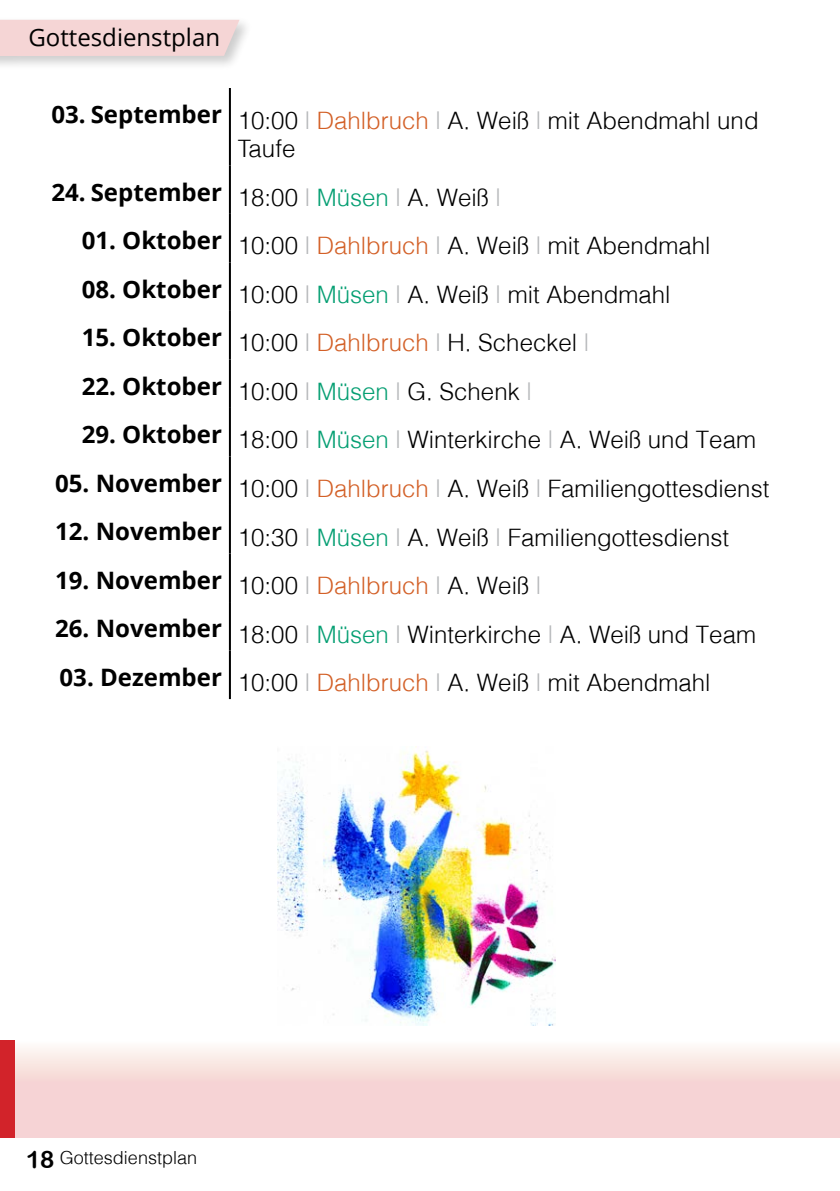
<style>
.page{position:relative;width:840px;height:1191px;background:#fff}
.page>*{position:absolute;margin:0;border:0;box-sizing:border-box;transform-origin:0 0}
.t1{font:300 24px/28.8px "Helv";color:#000}
.t2{font:700 24px "Open Sans";color:#000}
.t3{font:24px "Open Sans";color:#000}
.t4{font:300 18px "Helv";color:#000}
.s1{color:#b6b8ba}
.s2{color:#d36027}
.s3{font-family:"Helv";font-weight:300}
.s4{font-family:"Helv";font-weight:300;color:#b6b8ba}
.s5{font-family:"Helv";font-weight:300;color:#069f73}
.s6{color:#069f73}
.s7{font-family:"Helv";font-weight:300;color:#d36027}
.s8{font-family:"Arial Rounded MT Bold";font-weight:400;font-size:24px}
</style>
<div class="page">
<div style="left:0;top:1040px;width:839px;height:98px;background:linear-gradient(to bottom,#fbf0ec,#f4c9cc)"></div>
<div style="left:0;top:1040px;width:14px;height:98px;background:#d2232a"></div>
<div style="left:0;top:16px;width:253px;height:55px;background:#000;opacity:.2"></div>
<div style="left:0;top:20px;width:239px;height:36px;background:#f5d5d5"></div>
<hr style="left:229px;top:88px;width:2px;height:77px;background:#000">
<hr style="left:229px;top:165px;width:2px;height:49px;background:#000">
<hr style="left:229px;top:214px;width:2px;height:48px;background:#000">
<hr style="left:229px;top:262px;width:2px;height:49px;background:#000">
<hr style="left:229px;top:311px;width:2px;height:48px;background:#000">
<hr style="left:229px;top:359px;width:2px;height:49px;background:#000">
<hr style="left:229px;top:408px;width:2px;height:48px;background:#000">
<hr style="left:229px;top:456px;width:2px;height:49px;background:#000">
<hr style="left:229px;top:505px;width:2px;height:48px;background:#000">
<hr style="left:229px;top:553px;width:2px;height:49px;background:#000">
<hr style="left:229px;top:602px;width:2px;height:48px;background:#000">
<hr style="left:229px;top:650px;width:2px;height:49px;background:#000">
<img style="left:277px;top:746px;width:278px;height:279px">
<p class="t3" style="left:28px;top:21px;width:193px">Gottesdienstplan</p>
<p class="t1" style="left:238px;top:105px;width:522px;text-indent:-186px"><sup>03.</sup> <sup>September</sup> 10:00 <span class="s1">|</span> <span class="s2">Dahlbruch</span> <span class="s1">|</span> A. Weiß <span class="s1">|</span> mit Abendmahl und<br>Taufe</p>
<p class="t2" style="left:51px;top:175px;width:450px">24. September <span class="s3">18:00</span> <span class="s4">|</span> <span class="s5">Müsen</span> <span class="s4">|</span> <span class="s3">A. Weiß</span> <span class="s4">|</span></p>
<p class="t1" style="left:82px;top:231px;width:630px"><sup>01.</sup> <sup>Oktober</sup> 10:00 <span class="s1">|</span> <span class="s2">Dahlbruch</span> <span class="s1">|</span> A. Weiß <span class="s1">|</span> mit Abendmahl</p>
<p class="t1" style="left:82px;top:279px;width:590px"><sup>08.</sup> <sup>Oktober</sup> 10:00 <span class="s1">|</span> <span class="s6">Müsen</span> <span class="s1">|</span> A. Weiß <span class="s1">|</span> mit Abendmahl</p>
<p class="t1" style="left:82px;top:328px;width:508px"><sup>15.</sup> <sup>Oktober</sup> 10:00 <span class="s1">|</span> <span class="s2">Dahlbruch</span> <span class="s1">|</span> H. Scheckel <span class="s1">|</span></p>
<p class="t1" style="left:82px;top:376px;width:451px"><sup>22.</sup> <sup>Oktober</sup> 10:00 <span class="s1">|</span> <span class="s6">Müsen</span> <span class="s1">|</span> G. Schenk <span class="s1">|</span></p>
<p class="t1" style="left:82px;top:425px;width:675px"><sup>29.</sup> <sup>Oktober</sup> 18:00 <span class="s1">|</span> <span class="s6">Müsen</span> <span class="s1">|</span> Winterkirche <span class="s1">|</span> A. Weiß und Team</p>
<p class="t1" style="left:55px;top:473px;width:715px"><sup>05.</sup> <sup>November</sup> 10:00 <span class="s1">|</span> <span class="s2">Dahlbruch</span> <span class="s1">|</span> A. Weiß <span class="s1">|</span> Familiengottesdienst</p>
<p class="t1" style="left:55px;top:522px;width:675px"><sup>12.</sup> <sup>November</sup> 10:30 <span class="s1">|</span> <span class="s6">Müsen</span> <span class="s1">|</span> A. Weiß <span class="s1">|</span> Familiengottesdienst</p>
<p class="t2" style="left:55px;top:563px;width:487px">19. November <span class="s3">10:00</span> <span class="s4">|</span> <span class="s7">Dahlbruch</span> <span class="s4">|</span> <span class="s3">A. Weiß</span> <span class="s4">|</span></p>
<p class="t1" style="left:55px;top:619px;width:702px"><sup>26.</sup> <sup>November</sup> 18:00 <span class="s1">|</span> <span class="s6">Müsen</span> <span class="s1">|</span> Winterkirche <span class="s1">|</span> A. Weiß und Team</p>
<p class="t1" style="left:60px;top:667px;width:652px"><sup>03.</sup> <sup>Dezember</sup> 10:00 <span class="s1">|</span> <span class="s2">Dahlbruch</span> <span class="s1">|</span> A. Weiß <span class="s1">|</span> mit Abendmahl</p>
<p class="t4" style="left:26px;top:1146px;width:172px"><span class="s8">18</span> Gottesdienstplan</p>
</div>
